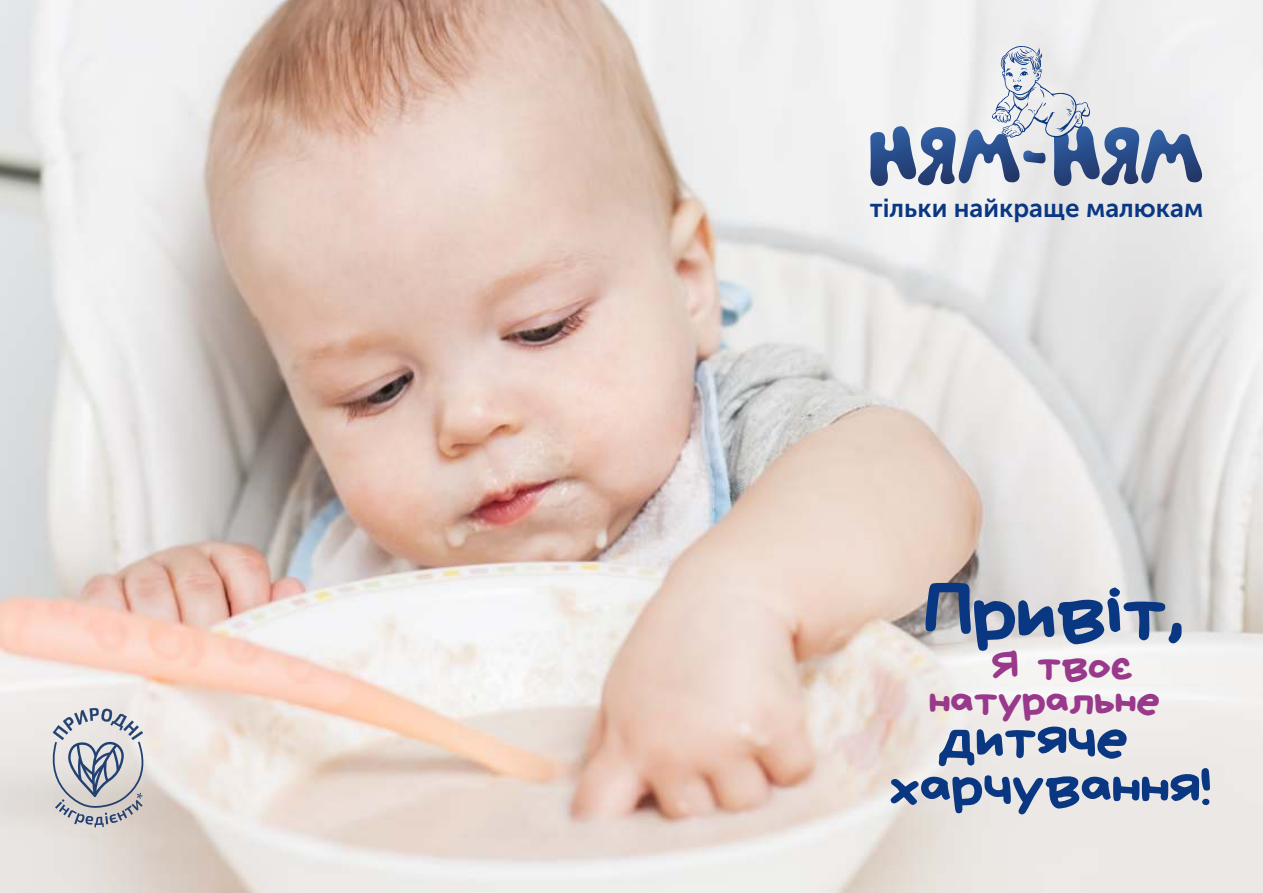
<style>
.page{position:relative;width:1263px;height:893px;background:#fff}
.page>*{position:absolute;margin:0;border:0;box-sizing:border-box;transform-origin:0 0}
.t1{font:82.5px "Bryndan Write";letter-spacing:-.025em;color:#0a3782;scale:1.12 1}
.t2{font:59.7px/47.5px "Bryndan Write";letter-spacing:-.025em;color:#0a3782;text-align:center;scale:1.12 1}
.t3{font:44.4px/34.3px "Bryndan Write";letter-spacing:-.025em;color:#99398b;scale:1.12 1}
.t4{font:25.95px "Museo Sans Cyrl 700";color:#0a3782}
</style>
<div class="page">
<img style="left:0;top:0;width:1263px;height:893px">
<svg style="left:870px;top:45px;width:332px;height:141px"></svg>
<svg style="left:49px;top:708px;width:96px;height:119px;background:#bdbfc5"></svg>
<p class="t4" style="left:870px;top:197px;width:335px">тільки найкраще малюкам</p>
<h1 class="t1" style="left:923px;top:572px;width:235px">Привіт,</h1>
<h3 class="t3" style="left:928px;top:649px;width:209px;text-indent:62px">Я твоє натуральне</h3>
<h2 class="t2" style="left:889px;top:715px;width:290px">дитяче харчування!</h2>
</div>
